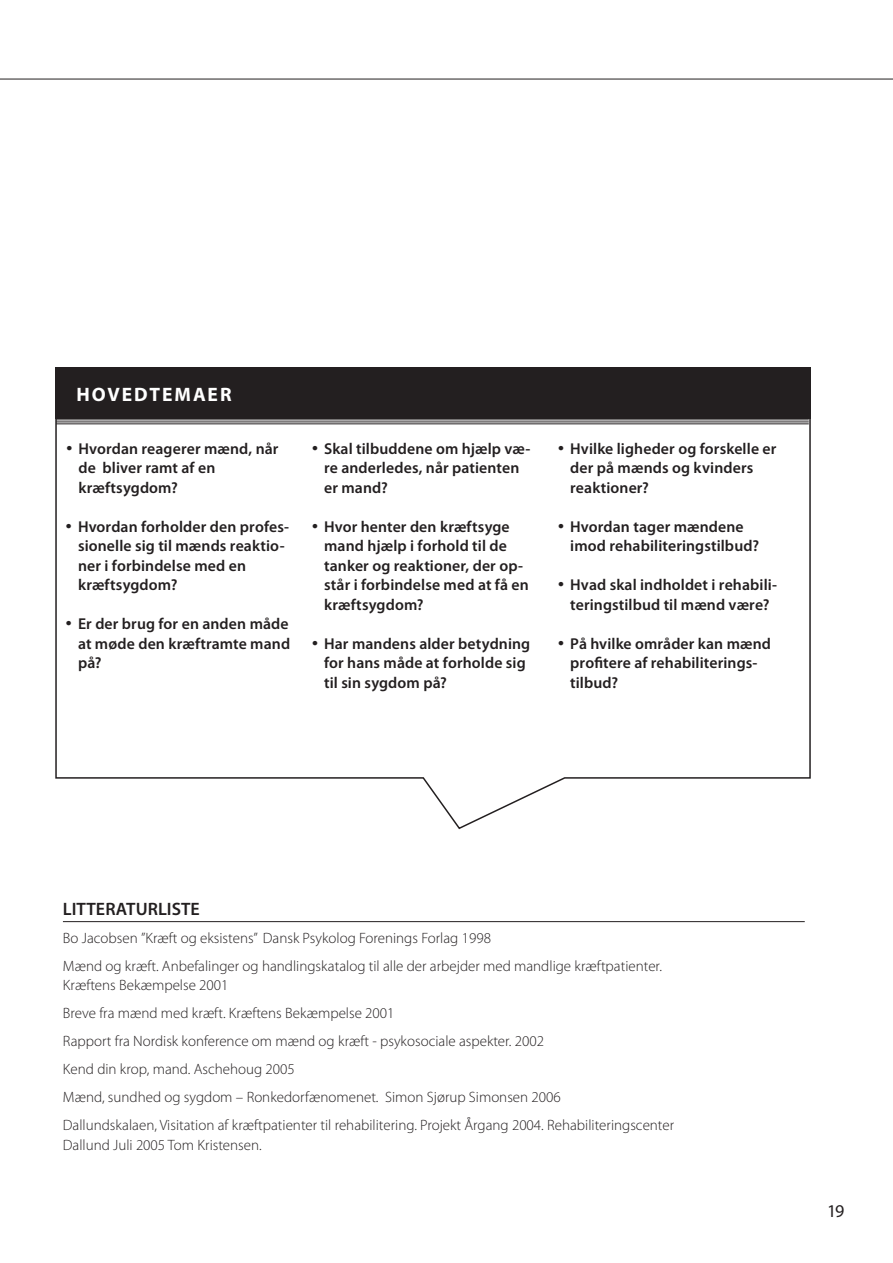
<style>
.page{position:relative;width:893px;height:1263px;background:#fff}
.page>*{position:absolute;margin:0;border:0;box-sizing:border-box;transform-origin:0 0}
.t1{font:700 19.5px "Myriad Pro";letter-spacing:.1em;color:#fff}
.t2{font:600 18px "Myriad Pro";letter-spacing:.005em;color:#231f20}
.t3{font:18px "Myriad Pro";color:#231f20}
.t4{font:600 15.75px/19.5px "Myriad Pro";letter-spacing:.01em;color:#231f20}
.t5{font:300 15px/28px "Myriad Pro";color:#231f20}
</style>
<div class="page">
<hr style="left:0;top:79px;width:893px;height:1px;background:#231f20">
<hr style="left:63px;top:921px;width:742px;height:1px;background:#231f20">
<svg style="left:55px;top:419px;width:756px;height:411px"></svg>
<div style="left:55px;top:368px;width:756px;height:51px;background:#231f20"></div>
<hr style="left:56px;top:419px;width:753px;height:1px;background:#231f20">
<hr style="left:56px;top:421px;width:753px;height:1px;background:#231f20">
<hr style="left:56px;top:423px;width:753px;height:1px;background:#231f20">
<p class="t1" style="left:77px;top:381px;width:157px">HOVEDTEMAER</p>
<p class="t4" style="left:78px;top:438px;width:202px;text-indent:-13px">• Hvordan reagerer mænd, når de bliver ramt af en kræftsygdom?</p>
<p class="t4" style="left:78px;top:516px;width:212px;text-indent:-13px">• Hvordan forholder den profes&shy;sionelle sig til mænds reaktio&shy;ner i forbindelse med en kræftsygdom?</p>
<p class="t4" style="left:78px;top:614px;width:214px;text-align:justify;text-indent:-13px">• Er der brug for en anden måde at møde den kræftramte mand på?</p>
<p class="t4" style="left:324px;top:438px;width:208px;text-indent:-13px">• Skal tilbuddene om hjælp væ&shy;re anderledes, når patienten er mand?</p>
<p class="t4" style="left:324px;top:516px;width:206px;text-indent:-13px">• Hvor henter den kræftsyge mand hjælp i forhold til de tanker og reaktioner, der op&shy;står i forbindelse med at få en kræftsygdom?</p>
<p class="t4" style="left:324px;top:633px;width:208px;text-indent:-13px">• Har mandens alder betydning for hans måde at forholde sig til sin sygdom på?</p>
<p class="t4" style="left:570px;top:438px;width:208px;text-indent:-13px">• Hvilke ligheder og forskelle er der på mænds og kvinders reaktioner?</p>
<p class="t4" style="left:570px;top:516px;width:190px;text-indent:-13px">• Hvordan tager mændene imod rehabiliteringstilbud?</p>
<p class="t4" style="left:557px;top:575px;width:221px;text-align:center">• Hvad skal indholdet i rehabili&shy;teringstilbud til mænd være?</p>
<p class="t4" style="left:570px;top:633px;width:202px;text-indent:-13px">• På hvilke områder kan mænd profitere af rehabiliterings&shy;tilbud?</p>
<p class="t2" style="left:63px;top:897px;width:138px">Litteraturliste</p>
<p class="t5" style="left:63px;top:924px;width:601px">Bo Jacobsen ”Kræft og eksistens” Dansk Psykolog Forenings Forlag 1998<br>Mænd og kræft. Anbefalinger og handlingskatalog til alle der arbejder med mandlige kræftpatienter.</p>
<p class="t5" style="left:63px;top:971px;width:613px">Kræftens Bekæmpelse 2001<br>Breve fra mænd med kræft. Kræftens Bekæmpelse 2001<br>Rapport fra Nordisk konference om mænd og kræft - psykosociale aspekter. 2002<br>Kend din krop, mand. Aschehoug 2005<br>Mænd, sundhed og sygdom – Ronkedorfænomenet. Simon Sjørup Simonsen 2006<br>Dallundskalaen, Visitation af kræftpatienter til rehabilitering. Projekt Årgang 2004. Rehabiliteringscenter</p>
<p class="t5" style="left:63px;top:1131px;width:200px">Dallund Juli 2005 Tom Kristensen.</p>
<p class="t3" style="left:827px;top:1200px;width:17px">19</p>
</div>
